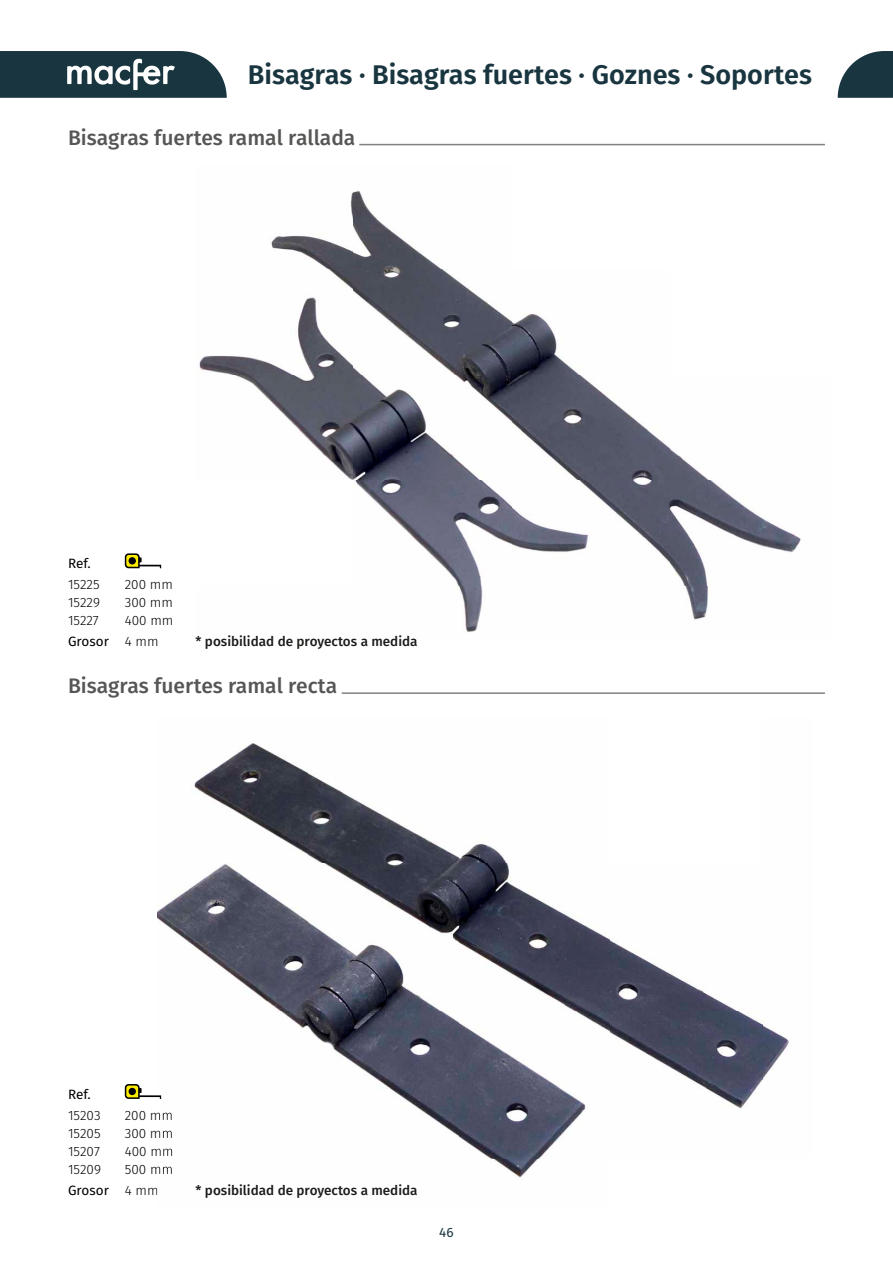
<style>
.page{position:relative;width:893px;height:1263px;background:#fff}
.page>*{position:absolute;margin:0;border:0;box-sizing:border-box;transform-origin:0 0}
.t1{font:600 27px "Fira Sans";color:#19353f}
.t2{font:500 21px "Fira Sans";color:#565655}
.t3{font:300 13.5px/18px "Fira Sans";color:#000;text-align:justify}
.t4{font:500 13.5px "Fira Sans";color:#1b1b1a}
.t5{font:13.5px "Fira Sans";color:#000}
.t6{font:13.5px "Fira Sans";color:#19353f}
</style>
<div class="page">
<hr style="left:359px;top:144px;width:466px;height:1px;background:#818181">
<hr style="left:342px;top:692px;width:483px;height:2px;background:#818181">
<img style="left:199px;top:191px;width:602px;height:441px">
<img style="left:157px;top:743px;width:632px;height:435px">
<img style="left:157px;top:1111px;width:15px;height:9px">
<img style="left:157px;top:1129px;width:15px;height:9px">
<img style="left:157px;top:1147px;width:15px;height:9px">
<img style="left:157px;top:1165px;width:15px;height:9px">
<svg style="left:125px;top:553px;width:36px;height:15px"></svg>
<div style="left:129px;top:557px;width:7px;height:7px;background:#000;border-radius:50%"></div>
<svg style="left:125px;top:1084px;width:36px;height:15px"></svg>
<div style="left:129px;top:1088px;width:7px;height:7px;background:#000;border-radius:50%"></div>
<svg style="left:838px;top:51px;width:55px;height:47px"></svg>
<svg style="left:0;top:51px;width:227px;height:47px;background:#3c545c"></svg>
<h1 class="t1" style="left:248px;top:50px;width:566px">Bisagras · Bisagras fuertes · Goznes · Soportes</h1>
<h2 class="t2" style="left:68px;top:118px;width:289px">Bisagras fuertes ramal rallada</h2>
<p class="t5" style="left:68px;top:551px;width:24px">Ref.</p>
<p class="t3" style="left:68px;top:574px;width:34px">15225<br>15229<br>15227</p>
<p class="t5" style="left:68px;top:629px;width:42px">Grosor</p>
<p class="t3" style="left:125px;top:574px;width:50px">200 mm 300 mm 400 mm</p>
<p class="t3" style="left:125px;top:631px;width:35px">4 mm</p>
<p class="t4" style="left:196px;top:629px;width:224px">* posibilidad de proyectos a medida</p>
<h2 class="t2" style="left:68px;top:667px;width:271px">Bisagras fuertes ramal recta</h2>
<p class="t5" style="left:68px;top:1082px;width:24px">Ref.</p>
<p class="t3" style="left:68px;top:1105px;width:35px">15203<br>15205<br>15207<br>15209</p>
<p class="t5" style="left:68px;top:1178px;width:42px">Grosor</p>
<p class="t3" style="left:125px;top:1105px;width:50px">200 mm 300 mm 400 mm 500 mm</p>
<p class="t3" style="left:125px;top:1180px;width:35px">4 mm</p>
<p class="t4" style="left:196px;top:1178px;width:224px">* posibilidad de proyectos a medida</p>
<p class="t6" style="left:439px;top:1220px;width:16px">46</p>
</div>
